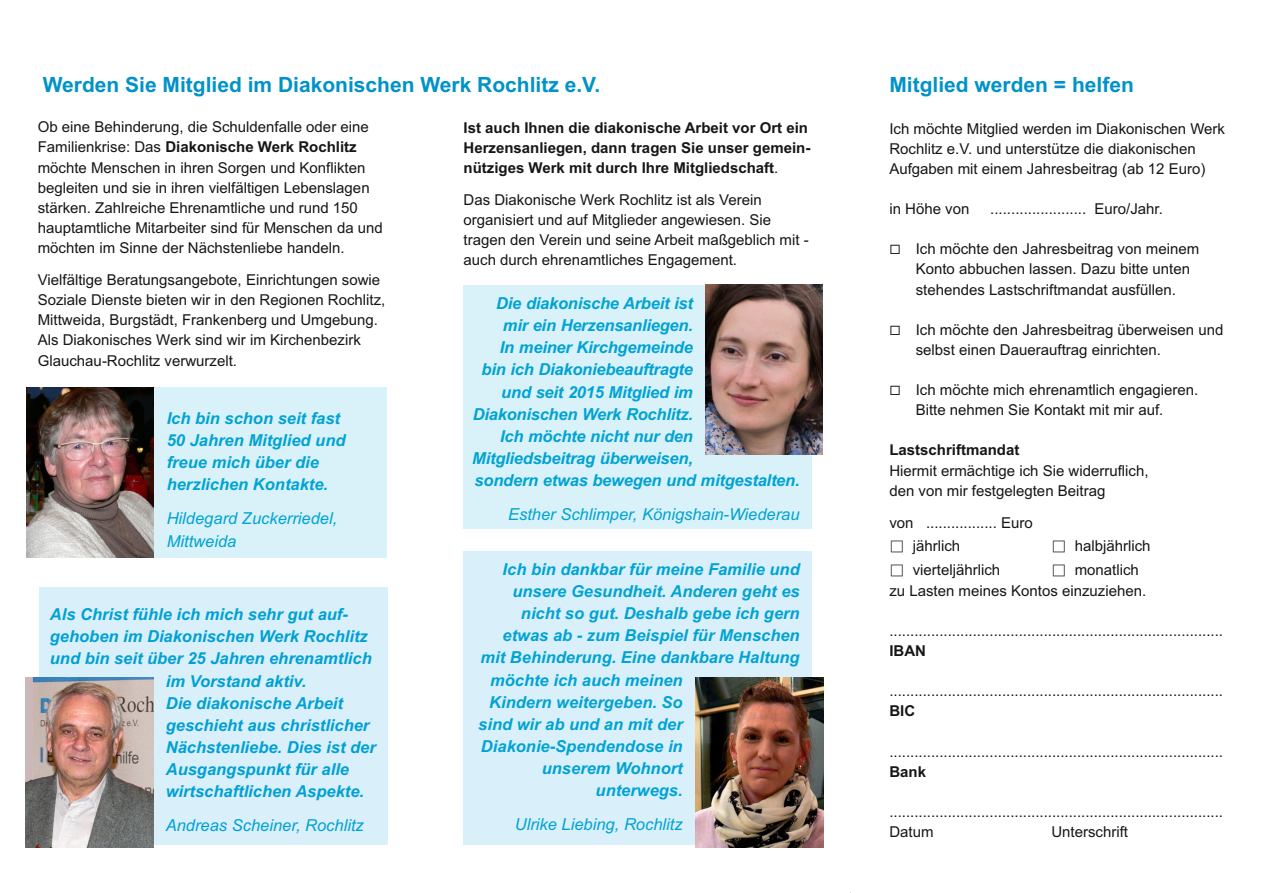
<style>
.page{position:relative;width:1263px;height:893px;background:#fff}
.page>*{position:absolute;margin:0;border:0;box-sizing:border-box;transform-origin:0 0}
.t1{font:700 21px "Arial";color:#0092c8}
.t2{font:italic 700 16.5px/22px "Arial";color:#00a3d4}
.t3{font:italic 16.5px/22px "Arial";color:#00a3d4}
.t4{font:15px/20.1px "Arial";color:#151616}
.t5{font:700 15px/20.1px "Arial";color:#151616}
.t6{font:15px "Malgun Gothic";color:#151616}
.s1{font-weight:700}
.s2{font-weight:400}
</style>
<div class="page">
<div style="left:38px;top:388px;width:349px;height:170px;background:#d9f1f8"></div>
<div style="left:463px;top:551px;width:348px;height:294px;background:#d9effa"></div>
<div style="left:463px;top:285px;width:349px;height:244px;background:#d9f1f8"></div>
<img style="left:706px;top:284px;width:116px;height:170px">
<img style="left:695px;top:677px;width:128px;height:171px">
<img style="left:26px;top:388px;width:128px;height:170px">
<div style="left:39px;top:587px;width:348px;height:258px;background:#d9effa"></div>
<img style="left:26px;top:678px;width:127px;height:170px">
<h1 class="t1" style="left:43px;top:76px;width:559px">Werden Sie Mitglied im Diakonischen Werk Rochlitz e.V.</h1>
<p class="t4" style="left:38px;top:118px;width:347px">Ob eine Behinderung, die Schuldenfalle oder eine Familienkrise: Das <span class="s1">Diakonische Werk Rochlitz </span>möchte Menschen in ihren Sorgen und Konflikten begleiten und sie in ihren vielfältigen Lebenslagen stärken. Zahlreiche Ehrenamtliche und rund 150 hauptamtliche Mitarbeiter sind für Menschen da und möchten im Sinne der Nächstenliebe handeln.</p>
<p class="t4" style="left:38px;top:271px;width:349px">Vielfältige Beratungsangebote, Einrichtungen sowie Soziale Dienste bieten wir in den Regionen Rochlitz, Mittweida, Burgstädt, Frankenberg und Umgebung.<br>Als Diakonisches Werk sind wir im Kirchenbezirk Glauchau-Rochlitz verwurzelt.</p>
<p class="t2" style="left:167px;top:409px;width:180px">Ich bin schon seit fast<br>50 Jahren Mitglied und freue mich über die herzlichen Kontakte.</p>
<p class="t3" style="left:167px;top:509px;width:172px">Hildegard Zuckerriedel,<br>Mittweida</p>
<p class="t2" style="left:50px;top:605px;width:300px">Als Christ fühle ich mich sehr gut auf-</p>
<p class="t2" style="left:50px;top:627px;width:319px">gehoben im Diakonischen Werk Rochlitz</p>
<p class="t2" style="left:50px;top:649px;width:323px">und bin seit über 25 Jahren ehrenamtlich</p>
<p class="t2" style="left:166px;top:671px;width:142px">im Vorstand aktiv.</p>
<p class="t2" style="left:166px;top:693px;width:179px">Die diakonische Arbeit</p>
<p class="t2" style="left:166px;top:715px;width:205px">geschieht aus christlicher</p>
<p class="t2" style="left:166px;top:738px;width:211px">Nächstenliebe. Dies ist der</p>
<p class="t2" style="left:166px;top:760px;width:185px">Ausgangspunkt für alle</p>
<p class="t2" style="left:166px;top:782px;width:200px">wirtschaftlichen Aspekte.</p>
<p class="t3" style="left:166px;top:816px;width:200px">Andreas Scheiner, Rochlitz</p>
<p class="t5" style="left:464px;top:119px;width:348px">Ist auch Ihnen die diakonische Arbeit vor Ort ein<br>Herzensanliegen, dann tragen Sie unser gemein&shy;nütziges Werk mit durch Ihre Mitgliedschaft<span class="s2">.</span></p>
<p class="t4" style="left:464px;top:191px;width:347px">Das Diakonische Werk Rochlitz ist als Verein organisiert und auf Mitglieder angewiesen. Sie tragen den Verein und seine Arbeit maßgeblich mit - auch durch ehrenamtliches Engagement.</p>
<p class="t2" style="left:496px;top:294px;width:198px">Die diakonische Arbeit ist</p>
<p class="t2" style="left:503px;top:316px;width:192px">mir ein Herzensanliegen.</p>
<p class="t2" style="left:500px;top:338px;width:195px">In meiner Kirchgemeinde</p>
<p class="t2" style="left:482px;top:360px;width:213px">bin ich Diakoniebeauftragte</p>
<p class="t2" style="left:501px;top:382px;width:193px">und seit 2015 Mitglied im</p>
<p class="t2" style="left:473px;top:404px;width:222px">Diakonischen Werk Rochlitz.</p>
<p class="t2" style="left:500px;top:426px;width:194px">Ich möchte nicht nur den</p>
<p class="t2" style="left:472px;top:449px;width:222px">Mitgliedsbeitrag überweisen,</p>
<p class="t2" style="left:475px;top:471px;width:327px">sondern etwas bewegen und mitgestalten.</p>
<p class="t3" style="left:508px;top:505px;width:293px">Esther Schlimper, Königshain-Wiederau</p>
<p class="t2" style="left:503px;top:560px;width:299px">Ich bin dankbar für meine Familie und</p>
<p class="t2" style="left:512px;top:582px;width:289px">unsere Gesundheit. Anderen geht es</p>
<p class="t2" style="left:521px;top:604px;width:280px">nicht so gut. Deshalb gebe ich gern</p>
<p class="t2" style="left:503px;top:626px;width:299px">etwas ab - zum Beispiel für Menschen</p>
<p class="t2" style="left:481px;top:648px;width:321px">mit Behinderung. Eine dankbare Haltung</p>
<p class="t2" style="left:490px;top:670px;width:194px">möchte ich auch meinen</p>
<p class="t2" style="left:489px;top:692px;width:195px">Kindern weitergeben. So</p>
<p class="t2" style="left:478px;top:714px;width:206px">sind wir ab und an mit der</p>
<p class="t2" style="left:481px;top:737px;width:203px">Diakonie-Spendendose in</p>
<p class="t2" style="left:542px;top:759px;width:142px">unserem Wohnort</p>
<p class="t2" style="left:596px;top:781px;width:89px">unterwegs.</p>
<p class="t3" style="left:515px;top:815px;width:169px">Ulrike Liebing, Rochlitz</p>
<h1 class="t1" style="left:889px;top:77px;width:246px">Mitglied werden = helfen</h1>
<p class="t4" style="left:889px;top:120px;width:337px">Ich möchte Mitglied werden im Diakonischen Werk<br>Rochlitz e.V. und unterstütze die diakonischen<br>Aufgaben mit einem Jahresbeitrag (ab 12 Euro)</p>
<p class="t4" style="left:889px;top:200px;width:82px">in Höhe von</p>
<p class="t4" style="left:990px;top:200px;width:174px">....................... Euro/Jahr.</p>
<p class="t4" style="left:916px;top:240px;width:285px;text-indent:-26px">◻ Ich möchte den Jahresbeitrag von meinem<br>Konto abbuchen lassen. Dazu bitte unten stehendes Lastschriftmandat ausfüllen.</p>
<p class="t4" style="left:916px;top:321px;width:309px;text-indent:-26px">◻ Ich möchte den Jahresbeitrag überweisen und selbst einen Dauerauftrag einrichten.</p>
<p class="t4" style="left:889px;top:381px;width:310px;text-align:center">◻ Ich möchte mich ehrenamtlich engagieren.<br>Bitte nehmen Sie Kontakt mit mir auf.</p>
<p class="t5" style="left:889px;top:441px;width:132px">Lastschriftmandat</p>
<p class="t4" style="left:889px;top:462px;width:261px">Hiermit ermächtige ich Sie widerruflich, den von mir festgelegten Beitrag</p>
<p class="t4" style="left:913px;top:512px;width:122px;line-height:23.4px;text-indent:-23px">von ................. Euro jährlich</p>
<p class="t4" style="left:1075px;top:537px;width:77px">halbjährlich</p>
<p class="t6" style="left:889px;top:539px;width:16px">□</p>
<p class="t6" style="left:1051px;top:539px;width:16px">□</p>
<p class="t6" style="left:889px;top:563px;width:16px">□</p>
<p class="t6" style="left:1051px;top:563px;width:16px">□</p>
<p class="t4" style="left:913px;top:561px;width:89px">vierteljährlich</p>
<p class="t4" style="left:889px;top:561px;width:258px;line-height:20.7px;text-indent:185px">monatlich zu Lasten meines Kontos einzuziehen.</p>
<p class="t4" style="left:889px;top:622px;width:335px">................................................................................</p>
<p class="t5" style="left:889px;top:642px;width:38px">IBAN</p>
<p class="t4" style="left:889px;top:682px;width:335px">................................................................................</p>
<p class="t5" style="left:889px;top:702px;width:27px">BIC</p>
<p class="t4" style="left:889px;top:743px;width:335px">................................................................................</p>
<p class="t5" style="left:889px;top:763px;width:38px">Bank</p>
<p class="t4" style="left:889px;top:803px;width:335px">................................................................................<br>Datum</p>
<p class="t4" style="left:1051px;top:823px;width:78px">Unterschrift</p>
</div>
